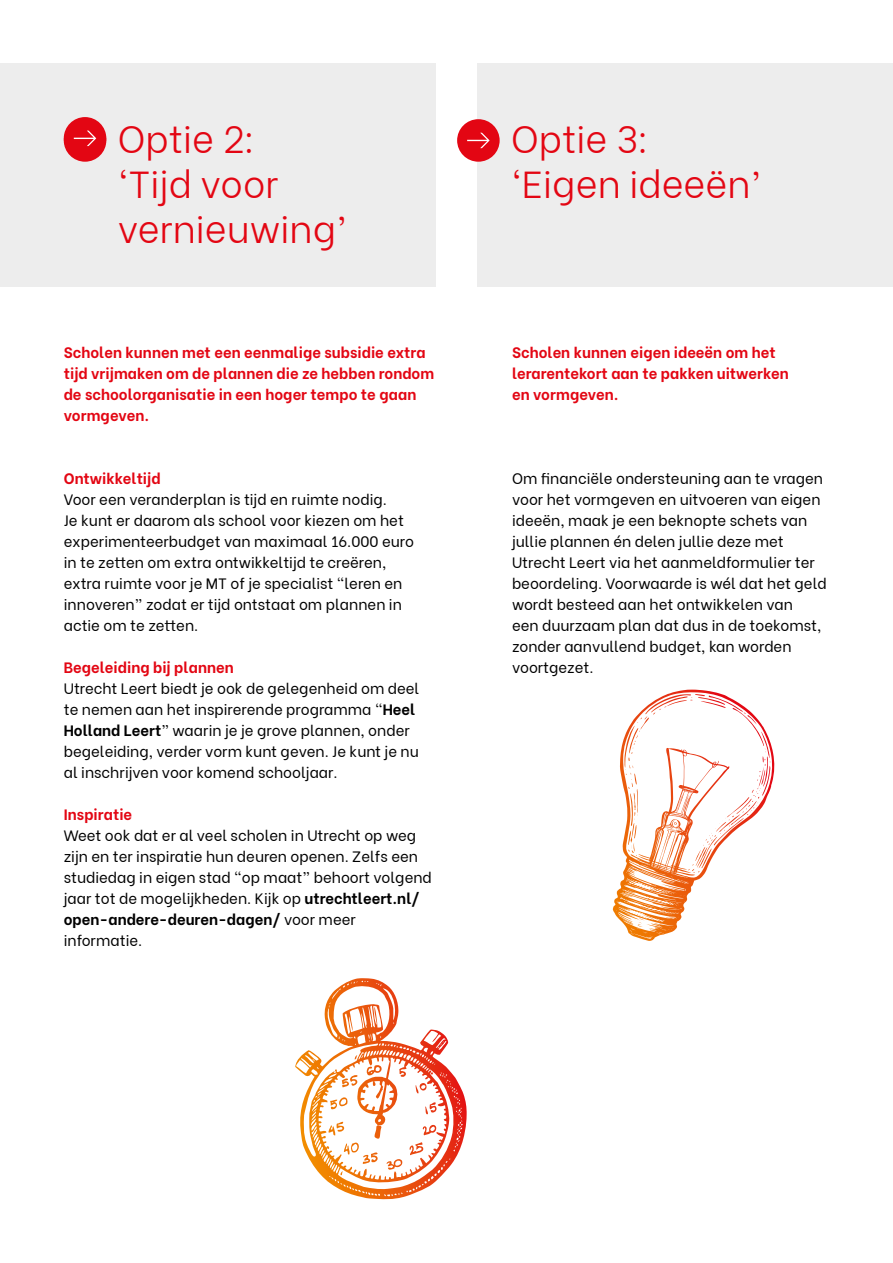
<style>
.page{position:relative;width:893px;height:1263px;background:#fff}
.page>*{position:absolute;margin:0;border:0;box-sizing:border-box;transform-origin:0 0}
.t1{font:300 37.5px/45px "Be Vietnam";color:#e30613}
.t2{font:15px/21px "Be Vietnam";color:#000}
.t3{font:700 15px/21px "Be Vietnam";color:#e30613}
.s1{font-weight:700}
</style>
<div class="page">
<div style="left:0;top:64px;width:436px;height:223px;background:#ededed"></div>
<div style="left:478px;top:64px;width:415px;height:223px;background:#ededed"></div>
<svg style="left:64px;top:119px;width:42px;height:43px"></svg>
<div style="left:457px;top:119px;width:43px;height:43px;background:#e30613;border-radius:50%"></div>
<svg style="left:467px;top:133px;width:23px;height:15px"></svg>
<div style="left:64px;top:117px;width:42px;height:43px;background:#e30613;border-radius:50%"></div>
<svg style="left:74px;top:131px;width:22px;height:16px"></svg>
<svg style="left:295px;top:978px;width:172px;height:222px"></svg>
<svg style="left:613px;top:690px;width:162px;height:251px"></svg>
<p class="t1" style="left:118px;top:113px;width:230px">Optie 2:<br>‘Tijd voor vernieuwing’</p>
<p class="t1" style="left:511px;top:113px;width:251px">Optie 3: ‘Eigen ideeën’</p>
<p class="t3" style="left:64px;top:340px;width:372px">Scholen kunnen met een eenmalige subsidie extra tijd vrijmaken om de plannen die ze hebben rondom de schoolorganisatie in een hoger tempo te gaan vormgeven.</p>
<p class="t3" style="left:512px;top:340px;width:278px">Scholen kunnen eigen ideeën om het lerarentekort aan te pakken uitwerken en vormgeven.</p>
<p class="t3" style="left:64px;top:466px;width:98px">Ontwikkeltijd</p>
<p class="t2" style="left:64px;top:487px;width:352px">Voor een veranderplan is tijd en ruimte nodig.<br>Je kunt er daarom als school voor kiezen om het experimenteerbudget van maximaal 16.000 euro in te zetten om extra ontwikkeltijd te creëren, extra ruimte voor je MT of je specialist “leren en innoveren” zodat er tijd ontstaat om plannen in actie om te zetten.</p>
<p class="t3" style="left:64px;top:655px;width:172px">Begeleiding bij plannen</p>
<p class="t2" style="left:64px;top:676px;width:357px">Utrecht Leert biedt je ook de gelegenheid om deel te nemen aan het inspirerende programma “<span class="s1">Heel Holland Leert</span>” waarin je je grove plannen, onder begeleiding, verder vorm kunt geven. Je kunt je nu al inschrijven voor komend schooljaar.</p>
<p class="t3" style="left:64px;top:802px;width:70px">Inspiratie</p>
<p class="t2" style="left:64px;top:823px;width:370px">Weet ook dat er al veel scholen in Utrecht op weg zijn en ter inspiratie hun deuren openen. Zelfs een studiedag in eigen stad “op maat” behoort volgend jaar tot de mogelijkheden. Kijk op <span class="s1">utrechtleert.nl/ open-andere-deuren-dagen/</span> voor meer informatie.</p>
<p class="t2" style="left:512px;top:466px;width:316px">Om financiële ondersteuning aan te vragen voor het vormgeven en uitvoeren van eigen ideeën, maak je een beknopte schets van jullie plannen én delen jullie deze met Utrecht Leert via het aanmeldformulier ter beoordeling. Voorwaarde is wél dat het geld wordt besteed aan het ontwikkelen van<br>een duurzaam plan dat dus in de toekomst, zonder aanvullend budget, kan worden voortgezet.</p>
</div>
